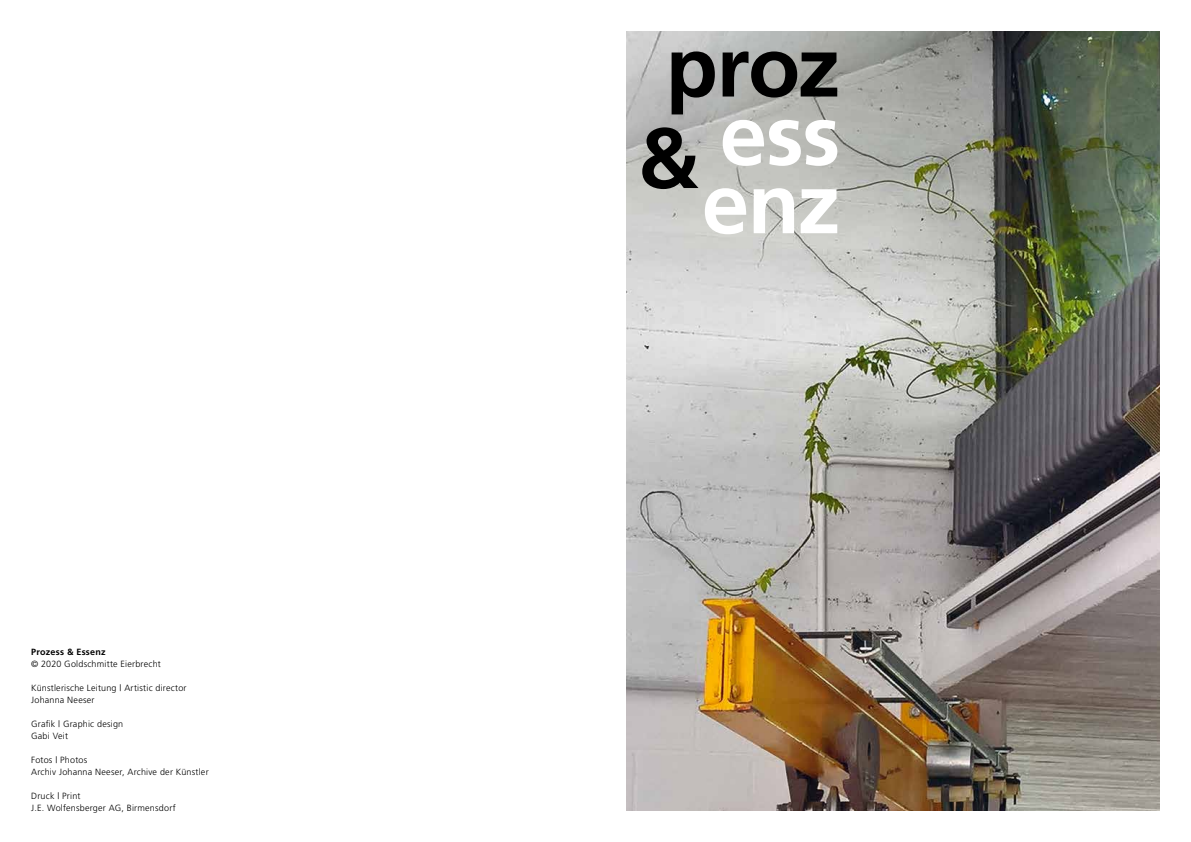
<style>
.page{position:relative;width:1191px;height:842px;background:#fff}
.page>*{position:absolute;margin:0;border:0;box-sizing:border-box;transform-origin:0 0}
.t1{font:700 85.4px/68.4px "Frutiger";letter-spacing:-.015em;color:#fff}
.t2{font:700 85.4px "Frutiger";color:#000}
.t3{font:300 9px/12px "Frutiger";letter-spacing:.025em;color:#000}
.t4{font:700 9px "Frutiger";letter-spacing:.03em;color:#000}
</style>
<div class="page">
<img style="left:626px;top:31px;width:533px;height:780px">
<p class="t4" style="left:31px;top:646px;width:76px">Prozess &amp; Essenz</p>
<p class="t3" style="left:31px;top:658px;width:131px">© 2020 Goldschmitte Eierbrecht</p>
<p class="t3" style="left:31px;top:682px;width:157px">Künstlerische Leitung | Artistic director<br>Johanna Neeser</p>
<p class="t3" style="left:31px;top:718px;width:94px">Grafik | Graphic design<br>Gabi Veit</p>
<p class="t3" style="left:31px;top:754px;width:179px">Fotos | Photos<br>Archiv Johanna Neeser, Archive der Künstler</p>
<p class="t3" style="left:31px;top:790px;width:146px">Druck | Print<br>J.E. Wolfensberger AG, Birmensdorf</p>
<h1 class="t2" style="left:665px;top:17px;width:176px">proz</h1>
<h1 class="t1" style="left:702px;top:100px;width:140px">ess enz</h1>
<h1 class="t2" style="left:637px;top:108px;width:63px">&amp;</h1>
</div>
